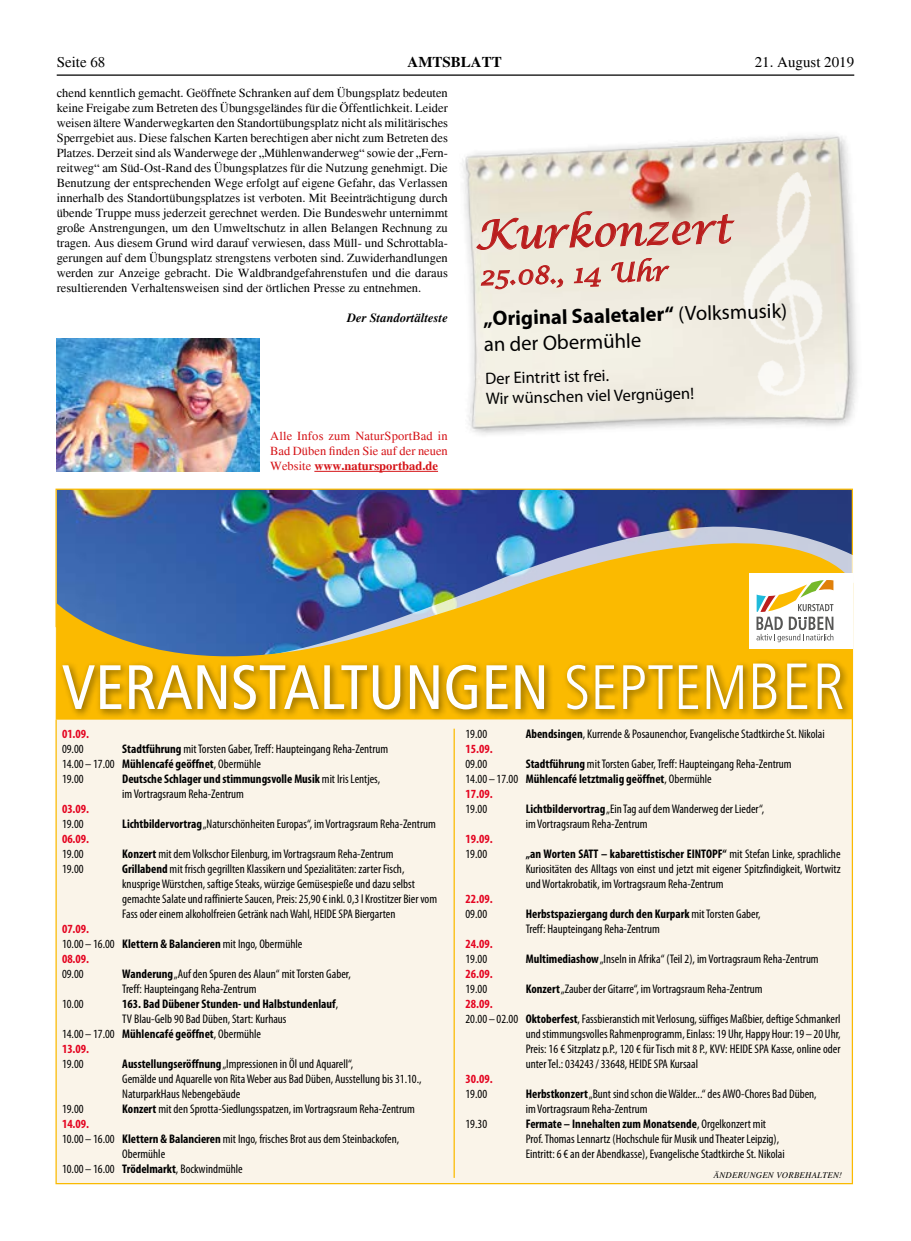
<style>
.page{position:relative;width:911px;height:1241px;background:#fff}
.page>*{position:absolute;margin:0;border:0;box-sizing:border-box;transform-origin:0 0}
.t1{font:condensed 62.5px "Frutiger";color:#fff}
.t2{font:italic 40.5px "Lucida Calligraphy";color:#ba1e1e}
.t3{font:italic 26.12px "Lucida Calligraphy";color:#ba1e1e}
.t4{font:20.62px/25.4px "Myriad Pro";color:#000}
.t5{font:16.5px/20.2px "Myriad Pro";color:#000}
.t6{font:15px "Times";color:#000}
.t7{font:700 15px "Times";color:#000}
.t8{font:condensed 12.5px/15px "Myriad Pro";color:#000}
.t9{font:12.5px/15px "Times";color:#000;text-align:justify}
.t10{font:12.5px/15px "Times";letter-spacing:.01em;color:#d51317;text-align:justify}
.t11{font:700 condensed 12.5px "Myriad Pro";color:#e40521}
.t12{font:700 condensed 12.5px "Myriad Pro";color:#000}
.t13{font:italic 700 12.5px "Times";letter-spacing:.005em;color:#000}
.t14{font:italic 8.75px "Times";letter-spacing:.025em;color:#000}
.s1{font-weight:700}
.s2{font-weight:300}
.s3{font-weight:300;font-size:65px}
.s4{font-weight:700;color:#e40521}
.s5{font-weight:400}
</style>
<div class="page">
<hr style="left:57px;top:74px;width:797px;height:2px;background:#000">
<div style="left:56px;top:489px;width:796px;height:694px;background:#faf4e9"></div>
<img style="left:57px;top:490px;width:794px;height:23px">
<hr style="left:453px;top:728px;width:2px;height:449px;background:#fbba00">
<img style="left:55px;top:513px;width:799px;height:206px">
<svg style="left:56px;top:533px;width:797px;height:186px;background:#999265"></svg>
<div style="left:58px;top:658px;width:794px;height:61px;background:#000;opacity:.4"></div>
<div style="left:749px;top:573px;width:104px;height:75px;background:#fff"></div>
<svg style="left:756px;top:580px;width:77px;height:62px"></svg>
<img style="left:462px;top:135px;width:392px;height:300px">
<img style="left:698px;top:170px;width:159px;height:236px">
<svg style="left:475px;top:160px;width:260px;height:176px;background:#e5d6c9"></svg>
<img style="left:57px;top:338px;width:202px;height:133px">
<hr style="left:314px;top:471px;width:124px;height:1px;background:#d51317">
<p class="t6" style="left:57px;top:54px;width:50px">Seite 68</p>
<p class="t7" style="left:407px;top:53px;width:96px">AMTSBLATT</p>
<p class="t6" style="left:754px;top:54px;width:101px">21. August 2019</p>
<p class="t9" style="left:57px;top:86px;width:393px">chend kenntlich gemacht. Geöffnete Schranken auf dem Übungsplatz bedeuten keine Freigabe zum Betreten des Übungsgeländes für die Öffentlichkeit. Leider weisen ältere Wanderwegkarten den Standortübungsplatz nicht als militärisches Sperrgebiet aus. Diese falschen Karten berechtigen aber nicht zum Betreten des Platzes. Derzeit sind als Wanderwege der „Mühlenwanderweg“ sowie der „Fern&shy;reitweg“ am Süd-Ost-Rand des Übungsplatzes für die Nutzung genehmigt. Die Benutzung der entsprechenden Wege erfolgt auf eigene Gefahr, das Verlassen innerhalb des Standortübungsplatzes ist verboten. Mit Beeinträchtigung durch übende Truppe muss jederzeit gerechnet werden. Die Bundeswehr unternimmt große Anstrengungen, um den Umweltschutz in allen Belangen Rechnung zu tragen. Aus diesem Grund wird darauf verwiesen, dass Müll- und Schrottabla&shy;gerungen auf dem Übungsplatz strengstens verboten sind. Zuwiderhandlungen werden zur Anzeige gebracht. Die Waldbrandgefahrenstufen und die daraus resultierenden Verhaltensweisen sind der örtlichen Presse zu entnehmen.</p>
<p class="t13" style="left:347px;top:311px;width:102px">Der Standortälteste</p>
<p class="t10" style="left:270px;top:428px;width:179px">Alle Infos zum NaturSportBad in Bad Düben finden Sie auf der neuen Website <span class="s1">www.natursportbad.de</span></p>
<h2 class="t2" style="left:474px;top:209px;width:258px;rotate:-1deg">Kurkonzert</h2>
<h3 class="t3" style="left:479px;top:261px;width:189px;rotate:-2deg">25.08., 14 Uhr</h3>
<h3 class="t4" style="left:482px;top:306px;width:306px;rotate:-2deg"><span class="s1">„Original Saaletaler“</span> (Volksmusik) an der Obermühle</h3>
<h3 class="t5" style="left:485px;top:369px;width:210px;rotate:-2deg">Der Eintritt ist frei.<br>Wir wünschen viel Vergnügen!</h3>
<h1 class="t1" style="left:62px;top:650px;width:784px">VERANSTALTUNGEN <span class="s2">SEPTEM</span><span class="s3">BER</span></h1>
<p class="t11" style="left:62px;top:726px;width:29px">01.09.</p>
<p class="t8" style="left:62px;top:741px;width:23px">09.00</p>
<p class="t8" style="left:465px;top:726px;width:23px">19.00</p>
<p class="t8" style="left:526px;top:726px;width:300px"><span class="s1">Abendsingen</span>, Kurrende &amp; Posaunenchor, Evangelische Stadtkirche St. Nikolai</p>
<p class="t11" style="left:465px;top:741px;width:29px">15.09.</p>
<p class="t8" style="left:465px;top:756px;width:23px">09.00</p>
<p class="t8" style="left:62px;top:741px;width:328px;text-indent:60px"><span class="s1">Stadtführung</span> mit Torsten Gaber, Treff: Haupteingang Reha-Zentrum<br>14.00–17.00 <span class="s1">Mühlencafé geöffnet</span>, Obermühle<br>19.00</p>
<p class="t8" style="left:465px;top:756px;width:328px;text-indent:60px"><span class="s1">Stadtführung</span> mit Torsten Gaber, Treff: Haupteingang Reha-Zentrum<br>14.00–17.00 <span class="s1">Mühlencafé letztmalig geöffnet</span>, Obermühle<br><span class="s4">17.09.</span></p>
<p class="t8" style="left:465px;top:801px;width:23px">19.00</p>
<p class="t8" style="left:526px;top:801px;width:240px"><span class="s1">Lichtbildervortrag</span> „Ein Tag auf dem Wanderweg der Lieder“, im Vortragsraum Reha-Zentrum</p>
<p class="t11" style="left:465px;top:831px;width:29px">19.09.</p>
<p class="t8" style="left:465px;top:846px;width:23px">19.00</p>
<p class="t8" style="left:526px;top:846px;width:316px;text-align:justify"><span class="s1">„an Worten SATT – kabarettistischer EINTOPF“</span> mit Stefan Linke, sprachliche Kuriositäten des Alltags von einst und jetzt mit eigener Spitzfindigkeit, Wortwitz und Wortakrobatik, im Vortragsraum Reha-Zentrum</p>
<p class="t11" style="left:465px;top:891px;width:29px">22.09.</p>
<p class="t8" style="left:465px;top:906px;width:23px">09.00</p>
<p class="t8" style="left:526px;top:906px;width:236px"><span class="s1">Herbstspaziergang durch den Kurpark</span> mit Torsten Gaber,<br>Treff: Haupteingang Reha-Zentrum</p>
<p class="t11" style="left:465px;top:936px;width:29px">24.09.</p>
<p class="t8" style="left:465px;top:951px;width:23px">19.00</p>
<p class="t8" style="left:526px;top:951px;width:294px"><span class="s1">Multimediashow</span> „Inseln in Afrika“ (Teil 2), im Vortragsraum Reha-Zentrum</p>
<p class="t11" style="left:465px;top:966px;width:29px">26.09.</p>
<p class="t8" style="left:465px;top:981px;width:23px">19.00</p>
<p class="t8" style="left:526px;top:981px;width:238px"><span class="s1">Konzert</span> „Zauber der Gitarre“, im Vortragsraum Reha-Zentrum</p>
<p class="t11" style="left:465px;top:996px;width:29px">28.09.</p>
<p class="t8" style="left:465px;top:1011px;width:376px">20.00–02.00 <span class="s1">Oktoberfest</span>, Fassbieranstich mit Verlosung, süffiges Maßbier, deftige Schmankerl</p>
<p class="t8" style="left:526px;top:1026px;width:316px">und stimmungsvolles Rahmenprogramm, Einlass: 19 Uhr, Happy Hour: 19–20 Uhr,</p>
<p class="t8" style="left:526px;top:1041px;width:316px">Preis: 16 € Sitzplatz p.P., 120 € für Tisch mit 8 P., KVV: HEIDE SPA Kasse, online oder</p>
<p class="t8" style="left:526px;top:1056px;width:174px">unter Tel.: 034243/33648, HEIDE SPA Kursaal</p>
<p class="t11" style="left:465px;top:1071px;width:29px">30.09.</p>
<p class="t8" style="left:465px;top:1086px;width:23px">19.00</p>
<p class="t8" style="left:526px;top:1086px;width:292px"><span class="s1">Herbstkonzert</span> „Bunt sind schon die Wälder...“ des AWO-Chores Bad Düben, im Vortragsraum Reha-Zentrum</p>
<p class="t8" style="left:465px;top:1116px;width:23px">19.30</p>
<p class="t8" style="left:526px;top:1116px;width:260px"><span class="s1">Fermate – Innehalten zum Monatsende</span>, Orgelkonzert mit<br>Prof. Thomas Lennartz (Hochschule für Musik und Theater Leipzig),<br>Eintritt: 6 € an der Abendkasse), Evangelische Stadtkirche St. Nikolai</p>
<p class="t14" style="left:714px;top:1170px;width:130px">ÄNDERUNGEN VORBEHALTEN!</p>
<p class="t8" style="left:122px;top:771px;width:259px"><span class="s1">Deutsche Schlager und stimmungsvolle Musik</span> mit Iris Lentjes, im Vortragsraum Reha-Zentrum</p>
<p class="t11" style="left:62px;top:801px;width:29px">03.09.</p>
<p class="t8" style="left:62px;top:816px;width:23px">19.00</p>
<p class="t8" style="left:122px;top:816px;width:315px"><span class="s1">Lichtbildervortrag</span> „Naturschönheiten Europas“, im Vortragsraum Reha-Zentrum</p>
<p class="t11" style="left:62px;top:831px;width:29px">06.09.</p>
<p class="t8" style="left:62px;top:846px;width:23px">19.00</p>
<p class="t8" style="left:122px;top:846px;width:273px"><span class="s1">Konzert</span> mit dem Volkschor Eilenburg, im Vortragsraum Reha-Zentrum</p>
<p class="t8" style="left:62px;top:861px;width:23px">19.00</p>
<p class="t8" style="left:122px;top:861px;width:316px"><span class="s1">Grillabend</span> mit frisch gegrillten Klassikern und Spezialitäten: zarter Fisch, knusprige Würstchen, saftige Steaks, würzige Gemüsespieße und dazu selbst gemachte Salate und raffinierte Saucen, Preis: 25,90 € inkl. 0,3 l Krostitzer Bier vom Fass oder einem alkoholfreien Getränk nach Wahl, HEIDE SPA Biergarten</p>
<p class="t8" style="left:62px;top:921px;width:242px"><span class="s4">07.09.<br></span>10.00–16.00 <span class="s1">Klettern &amp; Balancieren</span> mit Ingo, Obermühle<br><span class="s4">08.09.</span></p>
<p class="t8" style="left:62px;top:966px;width:23px">09.00</p>
<p class="t8" style="left:122px;top:966px;width:230px"><span class="s1">Wanderung</span> „Auf den Spuren des Alaun“ mit Torsten Gaber,<br>Treff: Haupteingang Reha-Zentrum</p>
<p class="t8" style="left:62px;top:996px;width:23px">10.00</p>
<p class="t12" style="left:122px;top:996px;width:217px">163. Bad Dübener Stunden- und Halbstundenlauf<span class="s5">,</span></p>
<p class="t8" style="left:122px;top:1011px;width:166px">TV Blau-Gelb 90 Bad Düben, Start: Kurhaus</p>
<p class="t8" style="left:62px;top:1026px;width:201px">14.00–17.00 <span class="s1">Mühlencafé geöffnet</span>, Obermühle</p>
<p class="t11" style="left:62px;top:1041px;width:29px">13.09.</p>
<p class="t8" style="left:62px;top:1056px;width:23px">19.00</p>
<p class="t8" style="left:122px;top:1056px;width:301px"><span class="s1">Ausstellungseröffnung</span> „Impressionen in Öl und Aquarell“,<br>Gemälde und Aquarelle von Rita Weber aus Bad Düben, Ausstellung bis 31.10.,<br>NaturparkHaus Nebengebäude</p>
<p class="t8" style="left:62px;top:1101px;width:23px">19.00</p>
<p class="t8" style="left:122px;top:1101px;width:294px"><span class="s1">Konzert</span> mit den Sprotta-Siedlungsspatzen, im Vortragsraum Reha-Zentrum</p>
<p class="t11" style="left:62px;top:1116px;width:29px">14.09.</p>
<p class="t8" style="left:62px;top:1131px;width:339px">10.00–16.00 <span class="s1">Klettern &amp; Balancieren</span> mit Ingo, frisches Brot aus dem Steinbackofen,</p>
<p class="t8" style="left:122px;top:1146px;width:44px">Obermühle</p>
<p class="t8" style="left:62px;top:1161px;width:182px">10.00–16.00 <span class="s1">Trödelmarkt</span>, Bockwindmühle</p>
</div>
